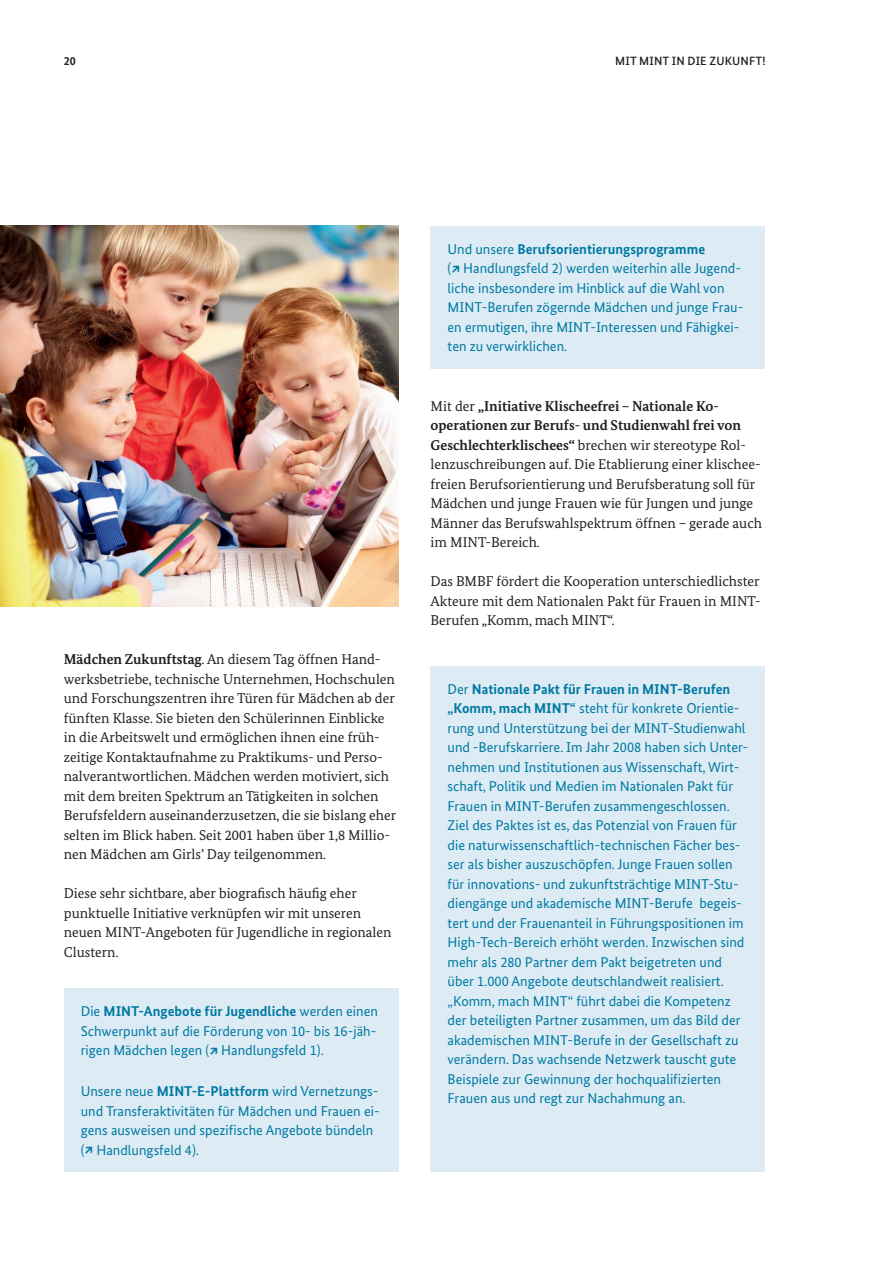
<style>
.page{position:relative;width:893px;height:1263px;background:#fff}
.page>*{position:absolute;margin:0;border:0;box-sizing:border-box;transform-origin:0 0}
.t1{font:14.25px/19.5px "Bundes Sans";color:#0079a3}
.t2{font:14.25px/19.5px "Bundes Serif";color:#231f20}
.t3{font:500 12px "Bundes Sans";letter-spacing:.01em;color:#231f20}
.t4{font:700 12px "Bundes Sans";color:#231f20}
.s1{font-weight:700}
</style>
<div class="page">
<div style="left:431px;top:666px;width:334px;height:505px;background:#ddecf4"></div>
<div style="left:64px;top:988px;width:335px;height:184px;background:#ddecf4"></div>
<img style="left:0;top:226px;width:399px;height:380px">
<div style="left:431px;top:226px;width:334px;height:142px;background:#ddecf4"></div>
<p class="t4" style="left:64px;top:53px;width:13px">20</p>
<p class="t3" style="left:615px;top:53px;width:152px">MIT MINT IN DIE ZUKUNFT!</p>
<p class="t1" style="left:448px;top:239px;width:297px">Und unsere <span class="s1">Berufsorientierungsprogramme<br></span>( Handlungsfeld 2) werden weiterhin alle Jugend&shy;liche insbesondere im Hinblick auf die Wahl von MINT-Berufen zögernde Mädchen und junge Frau&shy;en ermutigen, ihre MINT-Interessen und Fähigkei&shy;ten zu verwirklichen.</p>
<p class="t2" style="left:64px;top:650px;width:334px"><span class="s1">Mädchen Zukunftstag</span>. An diesem Tag öffnen Hand&shy;werksbetriebe, technische Unternehmen, Hochschulen und Forschungszentren ihre Türen für Mädchen ab der fünften Klasse. Sie bieten den Schülerinnen Einblicke in die Arbeitswelt und ermöglichen ihnen eine früh&shy;zeitige Kontaktaufnahme zu Praktikums- und Perso&shy;nalverantwortlichen. Mädchen werden motiviert, sich mit dem breiten Spektrum an Tätigkeiten in solchen Berufsfeldern auseinanderzusetzen, die sie bislang eher selten im Blick haben. Seit 2001 haben über 1,8 Millio&shy;nen Mädchen am Girlsʼ Day teilgenommen.</p>
<p class="t2" style="left:64px;top:884px;width:329px">Diese sehr sichtbare, aber biografisch häufig eher punktuelle Initiative verknüpfen wir mit unseren neuen MINT-Angeboten für Jugendliche in regionalen Clustern.</p>
<p class="t1" style="left:81px;top:1001px;width:299px;text-align:justify">Die <span class="s1">MINT-Angebote für Jugendliche</span> werden einen Schwerpunkt auf die Förderung von 10- bis 16-jäh&shy;rigen Mädchen legen ( Handlungsfeld 1).</p>
<p class="t1" style="left:81px;top:1081px;width:300px">Unsere neue <span class="s1">MINT-E-Plattform</span> wird Vernetzungs&shy;und Transferaktivitäten für Mädchen und Frauen ei&shy;gens ausweisen und spezifische Angebote bündeln ( Handlungsfeld 4).</p>
<p class="t2" style="left:431px;top:396px;width:333px">Mit der <span class="s1">„Initiative Klischeefrei – Nationale Ko&shy;operationen zur Berufs- und Studienwahl frei von Geschlechterklischees“</span> brechen wir stereotype Rol&shy;lenzuschreibungen auf. Die Etablierung einer klischee&shy;freien Berufsorientierung und Berufsberatung soll für Mädchen und junge Frauen wie für Jungen und junge Männer das Berufswahlspektrum öffnen – gerade auch im MINT-Bereich.</p>
<p class="t2" style="left:431px;top:571px;width:332px;text-align:justify">Das BMBF fördert die Kooperation unterschiedlichster Akteure mit dem Nationalen Pakt für Frauen in MINT-Berufen „Komm, mach MINT“.</p>
<p class="t1" style="left:448px;top:679px;width:302px">Der <span class="s1">Nationale Pakt für Frauen in MINT-Berufen „Komm, mach MINT“</span> steht für konkrete Orientie&shy;rung und Unterstützung bei der MINT-Studienwahl und -Berufskarriere. Im Jahr 2008 haben sich Unter&shy;nehmen und Institutionen aus Wissenschaft, Wirt&shy;schaft, Politik und Medien im Nationalen Pakt für Frauen in MINT-Berufen zusammengeschlossen.<br>Ziel des Paktes ist es, das Potenzial von Frauen für die naturwissenschaftlich-technischen Fächer bes&shy;ser als bisher auszuschöpfen. Junge Frauen sollen für innovations- und zukunftsträchtige MINT-Stu&shy;diengänge und akademische MINT-Berufe begeis&shy;tert und der Frauenanteil in Führungspositionen im High-Tech-Bereich erhöht werden. Inzwischen sind mehr als 280 Partner dem Pakt beigetreten und über 1.000 Angebote deutschlandweit realisiert. „Komm, mach MINT“ führt dabei die Kompetenz der beteiligten Partner zusammen, um das Bild der akademischen MINT-Berufe in der Gesellschaft zu verändern. Das wachsende Netzwerk tauscht gute Beispiele zur Gewinnung der hochqualifizierten Frauen aus und regt zur Nachahmung an.</p>
</div>
